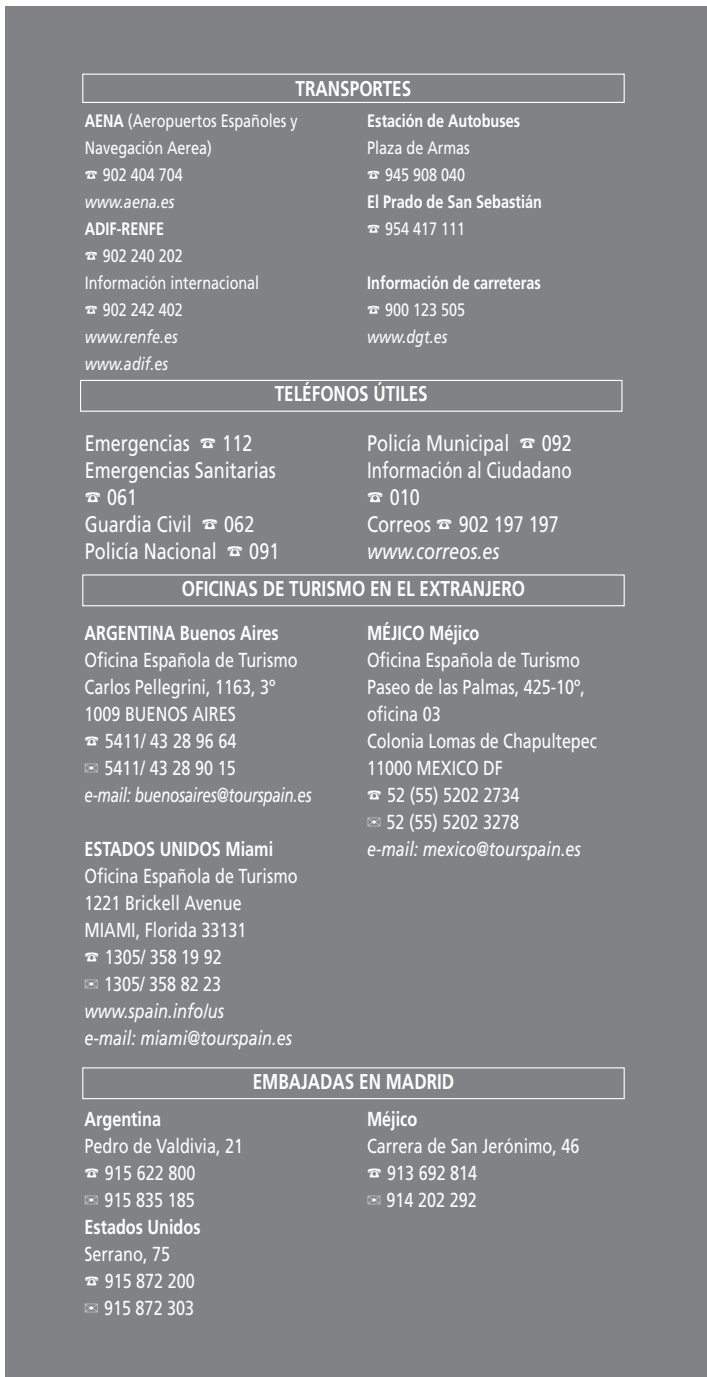
<style>
.page{position:relative;width:707px;height:1377px;background:#fff}
.page>*{position:absolute;margin:0;border:0;box-sizing:border-box;transform-origin:0 0}
.t1{font:22.5px/27px "Frutiger";color:#fff;scale:.8 1}
.t2{font:700 21.38px "Frutiger";color:#fff;scale:.8 1}
.t3{font:20.25px/27px "Frutiger";color:#fff;scale:.8 1}
.t4{font:700 20.25px "Frutiger";color:#fff;scale:.8 1}
.t5{font:18px/27px "Frutiger";color:#fff;scale:.8 1}
.t6{font:700 18px/27px "Frutiger";color:#fff;scale:.8 1}
.s1{font-weight:700}
.s2{font-style:italic}
.s3{font-weight:400}
.s4{font-weight:400;font-style:italic}
</style>
<div class="page">
<div style="left:6px;top:6px;width:700px;height:1371px;background:#808285"></div>
<div style="left:82px;top:574px;width:542px;height:32px;border:1px solid #fff"></div>
<div style="left:82px;top:1067px;width:542px;height:32px;border:1px solid #fff"></div>
<div style="left:82px;top:74px;width:542px;height:29px;border:1px solid #fff"></div>
<div style="left:80px;top:380px;width:542px;height:32px;border:1px solid #fff"></div>
<p class="t2" style="left:295px;top:80px;width:146px">TRANSPORTES</p>
<p class="t5" style="left:85px;top:108px;width:267px"><span class="s1">AENA</span> (Aeropuertos Españoles y<br>Navegación Aerea)<br>☎ 902 404 704<br><span class="s2">www.aena.es</span></p>
<p class="t5" style="left:85px;top:216px;width:219px"><span class="s1">ADIF-RENFE<br></span>☎ 902 240 202<br>Información internacional ☎ 902 242 402 <span class="s2">www.renfe.es www.adif.es</span></p>
<p class="t6" style="left:367px;top:108px;width:192px">Estación de Autobuses</p>
<p class="t5" style="left:367px;top:135px;width:220px">Plaza de Armas<br>☎ 945 908 040<br><span class="s1">El Prado de San Sebastián </span>☎ 954 417 111</p>
<p class="t6" style="left:367px;top:270px;width:218px">Información de carreteras ☎ <span class="s3">900 123 505 </span><span class="s4">www.dgt.es</span></p>
<p class="t2" style="left:275px;top:385px;width:193px">TELÉFONOS ÚTILES</p>
<p class="t1" style="left:85px;top:431px;width:245px">Emergencias ☎ 112<br>Emergencias Sanitarias ☎ 061<br>Guardia Civil ☎ 062<br>Policía Nacional ☎ 091</p>
<p class="t1" style="left:367px;top:431px;width:257px">Policía Municipal ☎ 092<br>Información al Ciudadano ☎ 010<br>Correos ☎ 902 197 197 <span class="s2">www.correos.es</span></p>
<p class="t2" style="left:182px;top:580px;width:430px">OFICINAS DE TURISMO EN EL EXTRANJERO</p>
<p class="t4" style="left:84px;top:625px;width:244px">ARGENTINA Buenos Aires</p>
<p class="t3" style="left:84px;top:648px;width:285px">Oficina Española de Turismo<br>Carlos Pellegrini, 1163, 3º<br>1009 BUENOS AIRES<br>☎ 5411/ 43 28 96 64<br>✉ 5411/ 43 28 90 15<br><span class="s2">e-mail: buenosaires@tourspain.es</span></p>
<p class="t4" style="left:84px;top:841px;width:237px">ESTADOS UNIDOS Miami</p>
<p class="t3" style="left:84px;top:864px;width:268px">Oficina Española de Turismo<br>1221 Brickell Avenue<br>MIAMI, Florida 33131<br>☎ 1305/ 358 19 92<br>✉ 1305/ 358 82 23 <span class="s2">www.spain.info/us<br>e-mail: miami@tourspain.es</span></p>
<p class="t4" style="left:367px;top:625px;width:142px">MÉJICO Méjico</p>
<p class="t3" style="left:367px;top:648px;width:289px">Oficina Española de Turismo<br>Paseo de las Palmas, 425-10º, oficina 03<br>Colonia Lomas de Chapultepec<br>11000 MEXICO DF<br>☎ 52 (55) 5202 2734<br>✉ 52 (55) 5202 3278<br><span class="s2">e-mail: mexico@tourspain.es</span></p>
<p class="t4" style="left:84px;top:1111px;width:97px">Argentina</p>
<p class="t3" style="left:84px;top:1134px;width:200px">Pedro de Valdivia, 21 ☎ 915 622 800<br>✉ 915 835 185<br><span class="s1">Estados Unidos</span></p>
<p class="t3" style="left:84px;top:1242px;width:139px">Serrano, 75<br>☎ 915 872 200 ✉ 915 872 303</p>
<p class="t2" style="left:253px;top:1072px;width:253px">EMBAJADAS EN MADRID</p>
<p class="t4" style="left:367px;top:1111px;width:64px">Méjico</p>
<p class="t3" style="left:367px;top:1134px;width:267px">Carrera de San Jerónimo, 46 ☎ 913 692 814<br>✉ 914 202 292</p>
</div>
